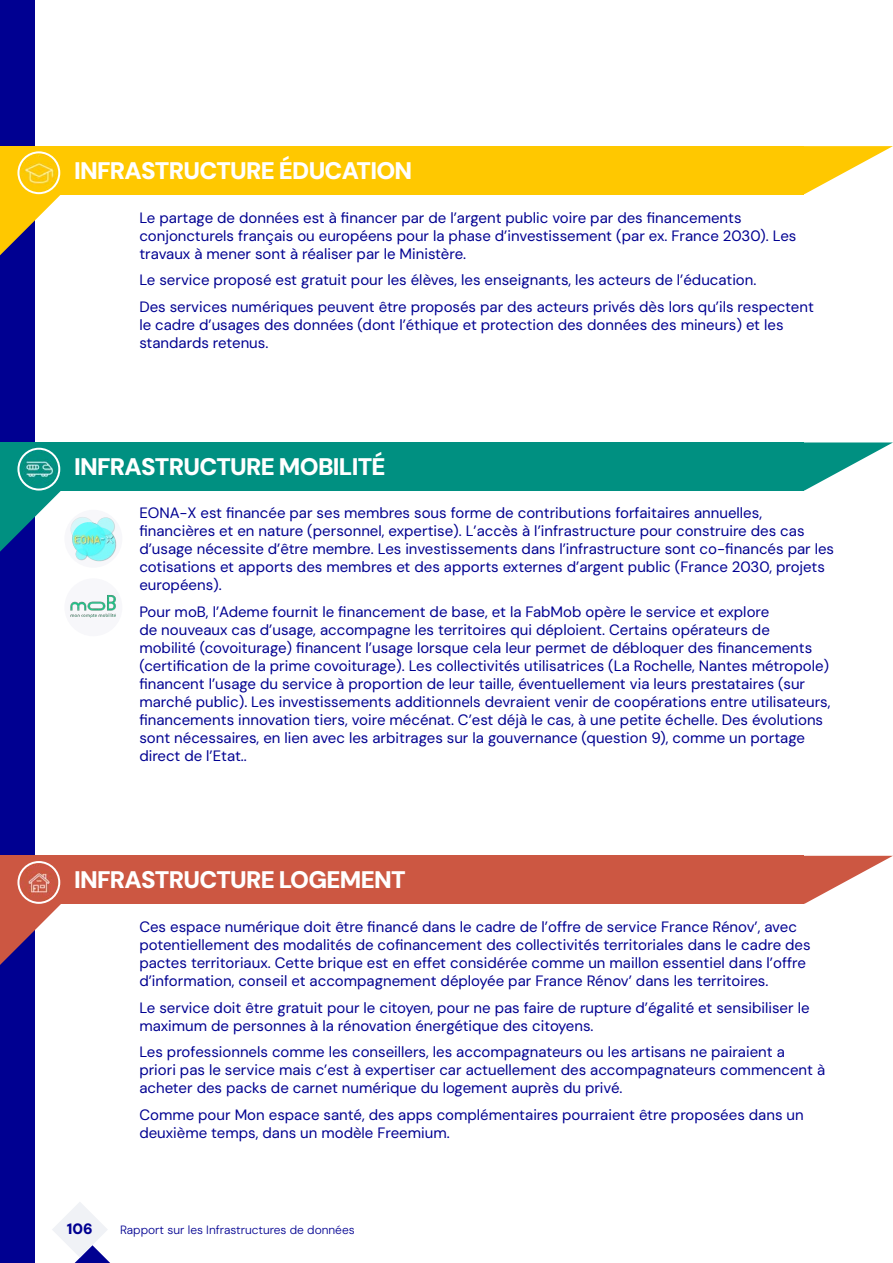
<style>
.page{position:relative;width:893px;height:1263px;background:#fff}
.page>*{position:absolute;margin:0;border:0;box-sizing:border-box;transform-origin:0 0}
.t1{font:900 24px "DM Sans 18 pt";letter-spacing:-.03em;color:#fff}
.t2{font:15px/18px "DM Sans";color:#000091}
.t3{font:900 15px "DM Sans";color:#000091}
.t4{font:300 12px "DM Sans";color:#000091}
</style>
<div class="page">
<div style="left:0;top:0;width:34px;height:1263px;background:#000091"></div>
<svg style="left:0;top:490px;width:75px;height:62px"></svg>
<div style="left:0;top:442px;width:804px;height:48px;background:#009081"></div>
<svg style="left:804px;top:442px;width:89px;height:48px"></svg>
<img style="left:18px;top:449px;width:41px;height:40px;border-radius:20px">
<div style="left:17px;top:448px;width:43px;height:42px;border:2px solid #fff;border-radius:50%"></div>
<svg style="left:0;top:904px;width:61px;height:61px"></svg>
<div style="left:0;top:856px;width:804px;height:48px;background:#cc5742"></div>
<svg style="left:804px;top:856px;width:89px;height:48px"></svg>
<img style="left:18px;top:862px;width:41px;height:41px;border-radius:20px">
<div style="left:17px;top:861px;width:43px;height:43px;border:2px solid #fff;border-radius:50%"></div>
<svg style="left:0;top:194px;width:75px;height:61px"></svg>
<div style="left:0;top:146px;width:804px;height:48px;background:#ffc800"></div>
<svg style="left:804px;top:146px;width:89px;height:48px"></svg>
<img style="left:18px;top:152px;width:41px;height:41px;border-radius:20px">
<div style="left:17px;top:151px;width:43px;height:43px;border:2px solid #fff;border-radius:50%"></div>
<div style="left:64px;top:510px;width:58px;height:58px;background:#f7f7fa;border-radius:50%"></div>
<img style="left:66px;top:512px;width:50px;height:50px">
<div style="left:64px;top:578px;width:58px;height:58px;background:#f7f7fa;border-radius:50%"></div>
<img style="left:70px;top:595px;width:46px;height:23px">
<svg style="left:52px;top:1202px;width:58px;height:61px"></svg>
<h1 class="t1" style="left:74px;top:155px;width:340px">INFRASTRUCTURE ÉDUCATION</h1>
<p class="t2" style="left:139px;top:208px;width:658px">Le partage de données est à financer par de l’argent public voire par des financements conjoncturels français ou européens pour la phase d’investissement (par ex. France 2030). Les travaux à mener sont à réaliser par le Ministère.</p>
<p class="t2" style="left:139px;top:267px;width:676px;line-height:26.5px">Le service proposé est gratuit pour les élèves, les enseignants, les acteurs de l’éducation.<br>Des services numériques peuvent être proposés par des acteurs privés dès lors qu’ils respectent</p>
<p class="t2" style="left:139px;top:315px;width:646px">le cadre d’usages des données (dont l’éthique et protection des données des mineurs) et les standards retenus.</p>
<h1 class="t1" style="left:74px;top:451px;width:313px">INFRASTRUCTURE MOBILITÉ</h1>
<p class="t2" style="left:139px;top:504px;width:696px">EONA-X est financée par ses membres sous forme de contributions forfaitaires annuelles, financières et en nature (personnel, expertise). L’accès à l’infrastructure pour construire des cas d’usage nécessite d’être membre. Les investissements dans l’infrastructure sont co-financés par les cotisations et apports des membres et des apports externes d’argent public (France 2030, projets européens).</p>
<p class="t2" style="left:139px;top:603px;width:693px">Pour moB, l’Ademe fournit le financement de base, et la FabMob opère le service et explore<br>de nouveaux cas d’usage, accompagne les territoires qui déploient. Certains opérateurs de<br>mobilité (covoiturage) financent l’usage lorsque cela leur permet de débloquer des financements (certification de la prime covoiturage). Les collectivités utilisatrices (La Rochelle, Nantes métropole) financent l’usage du service à proportion de leur taille, éventuellement via leurs prestataires (sur marché public). Les investissements additionnels devraient venir de coopérations entre utilisateurs, financements innovation tiers, voire mécénat. C’est déjà le cas, à une petite échelle. Des évolutions sont nécessaires, en lien avec les arbitrages sur la gouvernance (question 9), comme un portage direct de l’Etat..</p>
<h1 class="t1" style="left:74px;top:864px;width:333px">INFRASTRUCTURE LOGEMENT</h1>
<p class="t2" style="left:139px;top:918px;width:673px">Ces espace numérique doit être financé dans le cadre de l’offre de service France Rénov’, avec potentiellement des modalités de cofinancement des collectivités territoriales dans le cadre des pactes territoriaux. Cette brique est en effet considérée comme un maillon essentiel dans l’offre d’information, conseil et accompagnement déployée par France Rénov’ dans les territoires.</p>
<p class="t2" style="left:139px;top:998px;width:672px">Le service doit être gratuit pour le citoyen, pour ne pas faire de rupture d’égalité et sensibiliser le maximum de personnes à la rénovation énergétique des citoyens.</p>
<p class="t2" style="left:139px;top:1043px;width:687px">Les professionnels comme les conseillers, les accompagnateurs ou les artisans ne pairaient a<br>priori pas le service mais c’est à expertiser car actuellement des accompagnateurs commencent à acheter des packs de carnet numérique du logement auprès du privé.</p>
<p class="t2" style="left:139px;top:1105px;width:666px">Comme pour Mon espace santé, des apps complémentaires pourraient être proposées dans un deuxième temps, dans un modèle Freemium.</p>
<p class="t3" style="left:67px;top:1220px;width:27px">106</p>
<p class="t4" style="left:120px;top:1223px;width:236px">Rapport sur les Infrastructures de données</p>
</div>
